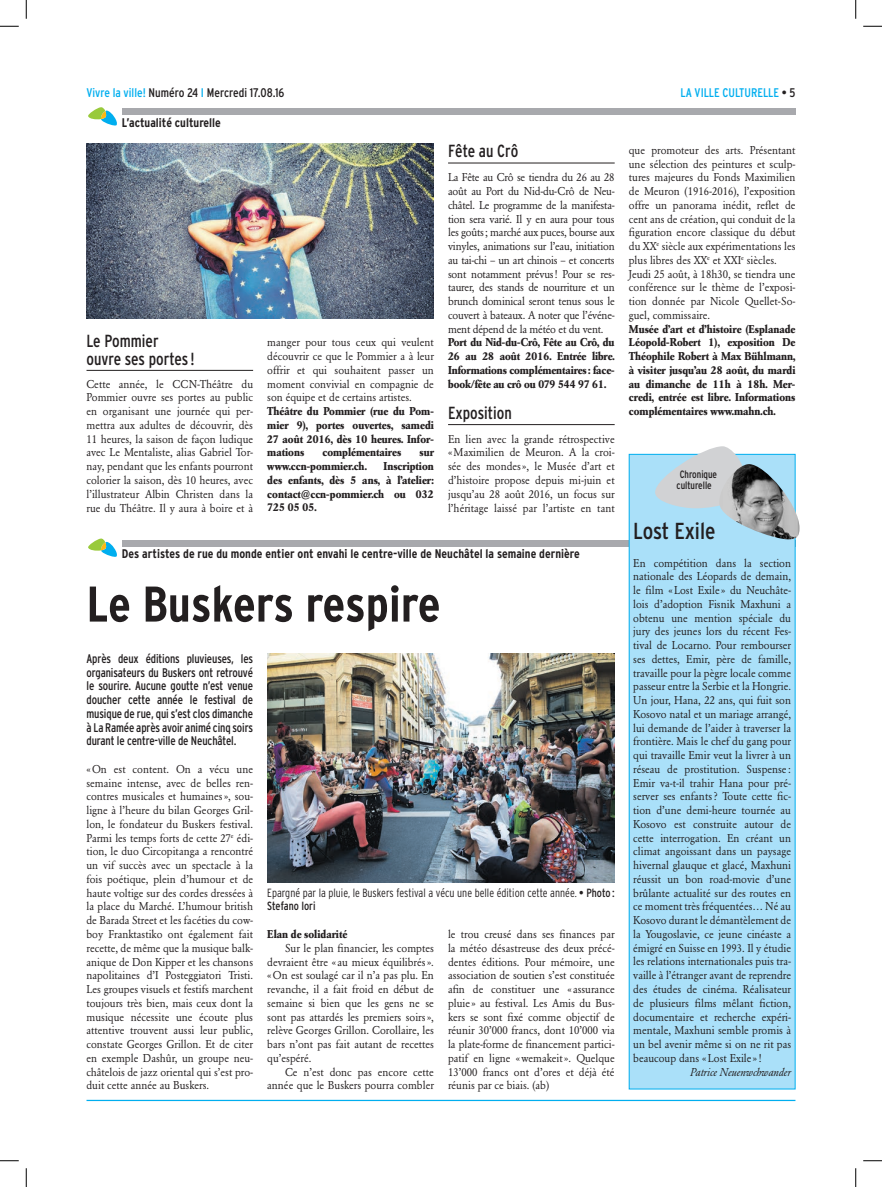
<style>
.page{position:relative;width:882px;height:1187px;background:#fff}
.page>*{position:absolute;margin:0;border:0;box-sizing:border-box;transform-origin:0 0}
.t1{font:700 condensed 50px "Interstate";color:#231f20}
.t2{font:condensed 23.12px "Interstate";letter-spacing:-.005em;color:#231f20}
.t3{font:condensed 17.5px/17.5px "Interstate";color:#231f20;scale:.95 1}
.t4{font:condensed 12.5px/13.8px "Interstate";letter-spacing:-.01em;color:#231f20;text-align:justify;scale:.95 1}
.t5{font:700 condensed 12.5px "Interstate";color:#231f20}
.t6{font:condensed 12.5px "Interstate";letter-spacing:-.01em;color:#231f20}
.t7{font:condensed 12.5px "Interstate";color:#00aeef}
.t8{font:300 condensed 11.88px/13.8px "Interstate";color:#231f20;scale:.95 1}
.t9{font:11.25px/13.8px "Garamond BE";color:#231f20;text-align:justify;scale:.95 1}
.t10{font:700 11.25px/13.8px "Garamond BE";color:#231f20;text-align:justify;scale:.95 1}
.t11{font:italic 11.25px "Garamond BE";color:#231f20;scale:.95 1}
.t12{font:condensed 10.62px/11.2px "Interstate";color:#231f20;scale:.95 1}
.s1{color:#00aeef}
.s2{color:#231f20}
.s3{font-weight:400}
</style>
<div class="page">
<hr style="left:86px;top:1099px;width:709px;height:1px;background:#00aeef">
<div style="left:122px;top:540px;width:673px;height:6px;background:#a8a9ad"></div>
<svg style="left:88px;top:538px;width:29px;height:19px"></svg>
<div style="left:122px;top:109px;width:673px;height:6px;background:#a8a9ad"></div>
<svg style="left:88px;top:107px;width:29px;height:18px"></svg>
<img style="left:267px;top:653px;width:347px;height:230px">
<hr style="left:86px;top:370px;width:167px;height:1px;background:#231f20">
<hr style="left:448px;top:163px;width:166px;height:1px;background:#231f20">
<hr style="left:448px;top:424px;width:166px;height:1px;background:#231f20">
<div style="left:629px;top:454px;width:166px;height:634px;background:#aae0f9"></div>
<div style="left:629px;top:454px;width:166px;height:635px;border:1px solid #00aeef"></div>
<svg style="left:655px;top:446px;width:90px;height:62px"></svg>
<img style="left:719px;top:464px;width:80px;height:76px">
<img style="left:86px;top:144px;width:348px;height:175px">
<svg style="left:0;top:25px;width:19px;height:2px"></svg>
<svg style="left:863px;top:25px;width:19px;height:2px"></svg>
<svg style="left:0;top:1160px;width:19px;height:1px"></svg>
<svg style="left:863px;top:1160px;width:19px;height:1px"></svg>
<svg style="left:25px;top:0;width:2px;height:19px"></svg>
<svg style="left:25px;top:1168px;width:2px;height:18px"></svg>
<svg style="left:855px;top:0;width:1px;height:19px"></svg>
<svg style="left:855px;top:1168px;width:1px;height:18px"></svg>
<p class="t6" style="left:86px;top:85px;width:199px"><span class="s1">Vivre la ville!</span> Numéro 24 <span class="s1">I</span> Mercredi 17.08.16</p>
<p class="t7" style="left:680px;top:85px;width:116px">LA VILLE CULTURELLE <span class="s2">• 5</span></p>
<p class="t5" style="left:122px;top:115px;width:100px">L’actualité culturelle</p>
<h3 class="t3" style="left:86px;top:332px;width:115px">Le Pommier ouvre ses portes !</h3>
<p class="t9" style="left:86px;top:377px;width:177px">Cette année, le CCN-Théâtre du Pommier ouvre ses portes au public en organisant une journée qui per&shy;mettra aux adultes de découvrir, dès 11 heures, la saison de façon ludique avec Le Mentaliste, alias Gabriel Tor&shy;nay, pendant que les enfants pourront colorier la saison, dès 10 heures, avec l’illustrateur Albin Christen dans la rue du Théâtre. Il y aura à boire et à</p>
<p class="t9" style="left:267px;top:336px;width:177px">manger pour tous ceux qui veulent découvrir ce que le Pommier a à leur offrir et qui souhaitent passer un moment convivial en compagnie de son équipe et de certains artistes.</p>
<p class="t10" style="left:267px;top:404px;width:177px">Théâtre du Pommier (rue du Pom&shy;mier 9), portes ouvertes, samedi 27 août 2016, dès 10 heures. Infor&shy;mations</p>
<p class="t10" style="left:322px;top:446px;width:84px">complémentaires</p>
<p class="t10" style="left:419px;top:446px;width:17px">sur</p>
<p class="t10" style="left:267px;top:459px;width:106px">www.ccn-pommier.ch.</p>
<p class="t10" style="left:267px;top:459px;width:177px;text-indent:116px">Inscription des enfants, dès 5 ans, à l’atelier: contact@ccn-pommier.ch ou 032<br>725 05 05.</p>
<h3 class="t3" style="left:448px;top:142px;width:75px">Fête au Crô</h3>
<p class="t9" style="left:448px;top:171px;width:177px">La Fête au Crô se tiendra du 26 au 28 août au Port du Nid-du-Crô de Neu&shy;châtel. Le programme de la manifesta&shy;tion sera varié. Il y en aura pour tous les goûts; marché aux puces, bourse aux vinyles, animations sur l’eau, initiation au tai-chi – un art chinois – et concerts sont notamment prévus! Pour se res&shy;taurer, des stands de nourriture et un brunch dominical seront tenus sous le couvert à bateaux. A noter que l’événe&shy;ment dépend de la météo et du vent.</p>
<p class="t10" style="left:448px;top:336px;width:177px">Port du Nid-du-Crô, Fête au Crô, du 26 au 28 août 2016. Entrée libre.<br>Informations complémentaires: face&shy;book/fête au crô ou 079 544 97 61.</p>
<h3 class="t3" style="left:448px;top:404px;width:69px">Exposition</h3>
<p class="t9" style="left:448px;top:432px;width:177px">En lien avec la grande rétrospective « Maximilien de Meuron. A la croi&shy;sée des mondes», le Musée d’art et d’histoire propose depuis mi-juin et jusqu’au 28 août 2016, un focus sur l’héritage laissé par l’artiste en tant</p>
<p class="t5" style="left:122px;top:546px;width:459px">Des artistes de rue du monde entier ont envahi le centre-ville de Neuchâtel la semaine dernière</p>
<h1 class="t1" style="left:86px;top:576px;width:355px">Le Buskers respire</h1>
<p class="t4" style="left:86px;top:651px;width:177px">Après deux éditions pluvieuses, les organisateurs du Buskers ont retrouvé le sourire. Aucune goutte n’est venue doucher cette année le festival de musique de rue, qui s’est clos dimanche à La Ramée après avoir animé cinq soirs durant le centre-ville de Neuchâtel.</p>
<p class="t9" style="left:86px;top:762px;width:177px">« On est content. On a vécu une semaine intense, avec de belles ren&shy;contres musicales et humaines», sou&shy;ligne à l’heure du bilan Georges Gril&shy;lon, le fondateur du Buskers festival.<br>Parmi les temps forts de cette 27<sup>e</sup> édi&shy;tion, le duo Circopitanga a rencontré un vif succès avec un spectacle à la fois poétique, plein d’humour et de haute voltige sur des cordes dressées à la place du Marché. L’humour british de Barada Street et les facéties du cow&shy;boy Franktastiko ont également fait recette, de même que la musique balk&shy;anique de Don Kipper et les chansons napolitaines d’I Posteggiatori Tristi.<br>Les groupes visuels et festifs marchent toujours très bien, mais ceux dont la musique nécessite une écoute plus attentive trouvent aussi leur public, constate Georges Grillon. Et de citer en exemple Dashûr, un groupe neu&shy;châtelois de jazz oriental qui s’est pro&shy;duit cette année au Buskers.</p>
<p class="t8" style="left:267px;top:885px;width:367px">Epargné par la pluie, le Buskers festival a vécu une belle édition cette année. <span class="s3">• Photo :<br>Stefano Iori</span></p>
<p class="t10" style="left:267px;top:927px;width:86px">Elan de solidarité</p>
<p class="t9" style="left:267px;top:941px;width:177px;text-indent:18px">Sur le plan financier, les comptes devraient être « au mieux équilibrés ». « On est soulagé car il n’a pas plu. En revanche, il a fait froid en début de semaine si bien que les gens ne se sont pas attardés les premiers soirs », relève Georges Grillon. Corollaire, les bars n’ont pas fait autant de recettes qu’espéré.</p>
<p class="t9" style="left:267px;top:1064px;width:177px;text-align:right">Ce n’est donc pas encore cette année que le Buskers pourra combler</p>
<p class="t9" style="left:448px;top:927px;width:177px">le trou creusé dans ses finances par la météo désastreuse des deux précé&shy;dentes éditions. Pour mémoire, une association de soutien s’est constituée afin de constituer une « assurance pluie » au festival. Les Amis du Bus&shy;kers se sont fixé comme objectif de réunir 30’000 francs, dont 10’000 via la plate-forme de financement partici&shy;patif en ligne « wemakeit ». Quelque 13’000 francs ont d’ores et déjà été réunis par ce biais. (ab)</p>
<p class="t9" style="left:629px;top:143px;width:177px;text-align:left">que promoteur des arts. Présentant une sélection des peintures et sculp&shy;tures majeures du Fonds Maximilien de Meuron (1916-2016), l’exposition offre un panorama inédit, reflet de cent ans de création, qui conduit de la figuration encore classique du début du XX<sup>e</sup> siècle aux expérimentations les plus libres des XX<sup>e</sup> et XXI<sup>e</sup> siècles.<br>Jeudi 25 août, à 18h30, se tiendra une conférence sur le thème de l’exposi&shy;tion donnée par Nicole Quellet-So&shy;guel, commissaire.</p>
<p class="t10" style="left:629px;top:322px;width:177px">Musée d’art et d’histoire (Esplanade Léopold-Robert 1), exposition De Théophile Robert à Max Bühlmann, à visiter jusqu’au 28 août, du mardi au dimanche de 11h à 18h. Mer&shy;credi, entrée est libre. Informations complémentaires www.mahn.ch.</p>
<p class="t12" style="left:676px;top:468px;width:44px">Chronique culturelle</p>
<h2 class="t2" style="left:633px;top:518px;width:84px">Lost Exile</h2>
<p class="t9" style="left:633px;top:556px;width:168px">En compétition dans la section nationale des Léopards de demain, le film «Lost Exile » du Neuchâte&shy;lois d’adoption Fisnik Maxhuni a obtenu une mention spéciale du jury des jeunes lors du récent Fes&shy;tival de Locarno. Pour rembourser ses dettes, Emir, père de famille, travaille pour la pègre locale comme passeur entre la Serbie et la Hongrie.<br>Un jour, Hana, 22 ans, qui fuit son Kosovo natal et un mariage arrangé, lui demande de l’aider à traverser la frontière. Mais le chef du gang pour qui travaille Emir veut la livrer à un réseau de prostitution. Suspense :<br>Emir va-t-il trahir Hana pour pré&shy;server ses enfants? Toute cette fic&shy;tion d’une demi-heure tournée au Kosovo est construite autour de cette interrogation. En créant un climat angoissant dans un paysage hivernal glauque et glacé, Maxhuni réussit un bon road-movie d’une brûlante actualité sur des routes en ce moment très fréquentées… Né au Kosovo durant le démantèlement de la Yougoslavie, ce jeune cinéaste a émigré en Suisse en 1993. Il y étudie les relations internationales puis tra&shy;vaille à l’étranger avant de reprendre des études de cinéma. Réalisateur de plusieurs films mêlant fiction, documentaire et recherche expéri&shy;mentale, Maxhuni semble promis à un bel avenir même si on ne rit pas beaucoup dans « Lost Exile » !</p>
<p class="t11" style="left:690px;top:1065px;width:108px">Patrice Neuenwchwander</p>
</div>
